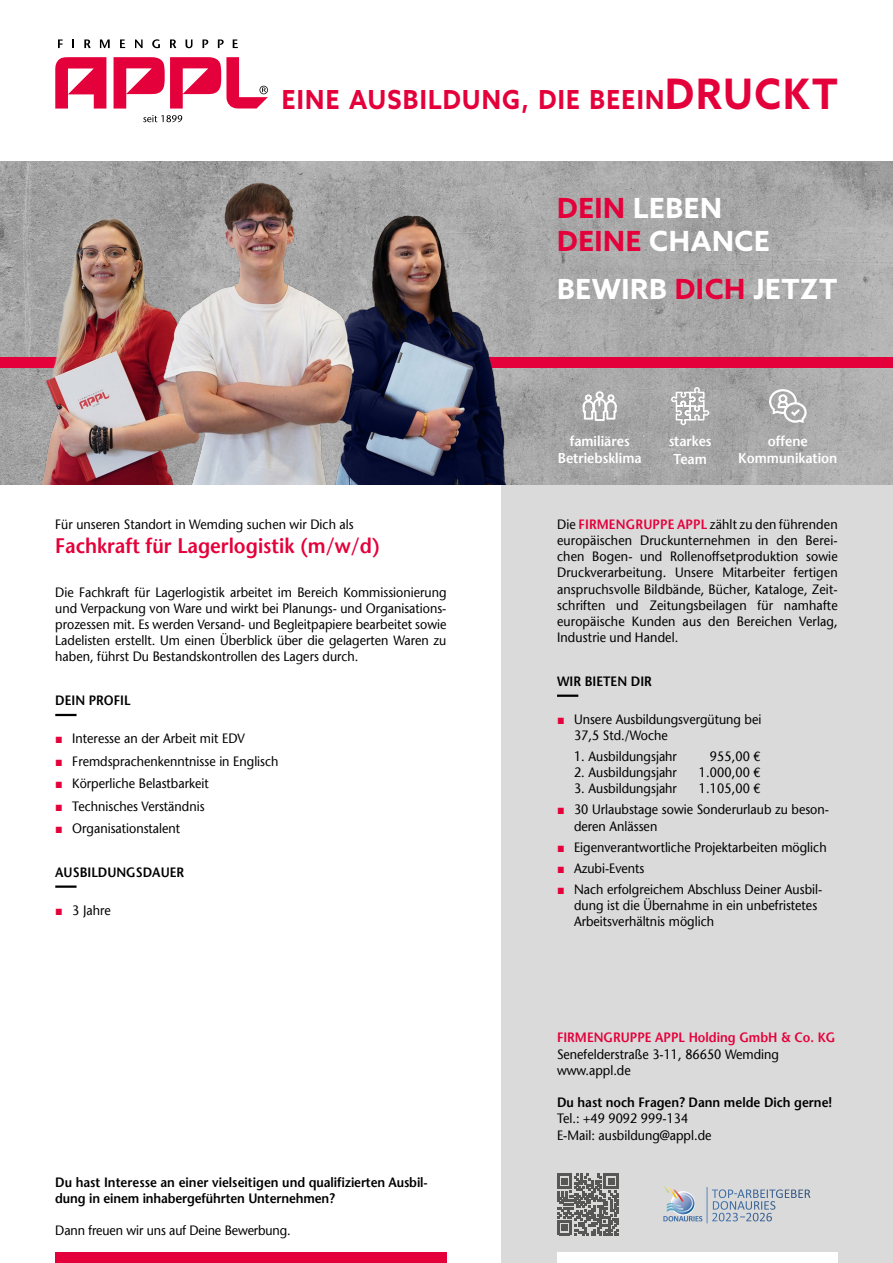
<style>
.page{position:relative;width:893px;height:1263px;background:#fff}
.page>*{position:absolute;margin:0;border:0;box-sizing:border-box;transform-origin:0 0}
.t1{font:700 27.75px/33.3px "Azo Sans";letter-spacing:.025em;color:#fff}
.t2{font:700 26.25px "Azo Sans";letter-spacing:.055em;color:#e4003a;scale:.93 1}
.t3{font:600 21px "Stone Sans";color:#e4003a;scale:.93 1}
.t4{font:600 14.25px/17.1px "Stone Sans";color:#fff;text-align:center;scale:.93 1}
.t5{font:13.5px/16.2px "Stone Sans";color:#000;scale:.93 1}
.t6{font:600 13.5px/16.2px "Stone Sans";color:#000;scale:.93 1}
.t7{font:600 13.5px "Stone Sans";color:#e4003a;scale:.93 1}
.s1{font-size:42px}
.s2{color:#e4003a}
.s3{font-family:"Arial";color:#e4003a}
.s4{font-weight:600;color:#e4003a}
</style>
<div class="page">
<div style="left:502px;top:470px;width:391px;height:793px;background:#dadada"></div>
<div style="left:55px;top:1252px;width:391px;height:11px;background:#e4003a"></div>
<div style="left:557px;top:1252px;width:281px;height:11px;background:#fff"></div>
<hr style="left:557px;top:695px;width:21px;height:2px;background:#000">
<hr style="left:55px;top:885px;width:22px;height:3px;background:#000">
<hr style="left:55px;top:714px;width:22px;height:2px;background:#000">
<svg style="left:557px;top:1174px;width:61px;height:61px"></svg>
<hr style="left:707px;top:1187px;width:1px;height:36px;background:#4374ae">
<svg style="left:719px;top:1189px;width:64px;height:32px"></svg>
<svg style="left:663px;top:1186px;width:39px;height:35px"></svg>
<svg style="left:644px;top:162px;width:249px;height:323px;background:#a8a8a8"></svg>
<div style="left:0;top:357px;width:893px;height:11px;background:#e4003a"></div>
<svg style="left:58px;top:39px;width:5px;height:9px"></svg>
<svg style="left:72px;top:39px;width:2px;height:9px"></svg>
<svg style="left:84px;top:39px;width:7px;height:9px"></svg>
<svg style="left:100px;top:39px;width:10px;height:9px"></svg>
<svg style="left:120px;top:39px;width:5px;height:9px"></svg>
<svg style="left:135px;top:39px;width:8px;height:9px"></svg>
<svg style="left:152px;top:39px;width:8px;height:9px"></svg>
<svg style="left:170px;top:39px;width:6px;height:9px"></svg>
<svg style="left:185px;top:39px;width:7px;height:9px"></svg>
<svg style="left:202px;top:39px;width:6px;height:9px"></svg>
<svg style="left:218px;top:39px;width:6px;height:9px"></svg>
<svg style="left:233px;top:39px;width:5px;height:9px"></svg>
<svg style="left:55px;top:57px;width:213px;height:52px"></svg>
<svg style="left:143px;top:115px;width:39px;height:7px"></svg>
<svg style="left:769px;top:389px;width:38px;height:34px"></svg>
<svg style="left:670px;top:386px;width:40px;height:40px"></svg>
<img style="left:0;top:161px;width:644px;height:324px">
<h2 class="t2" style="left:282px;top:82px;width:599px">EINE AUSBILDUNG, DIE BEEIN<span class="s1">DRUCKT</span></h2>
<h1 class="t1" style="left:557px;top:190px;width:214px"><span class="s2">DEIN</span> LEBEN<br><span class="s2">DEINE</span> CHANCE</h1>
<h1 class="t1" style="left:557px;top:272px;width:282px">BEWIRB <span class="s2">DICH</span> JETZT</h1>
<p class="t5" style="left:55px;top:516px;width:322px">Für unseren Standort in Wemding suchen wir Dich als</p>
<h3 class="t3" style="left:55px;top:533px;width:351px">Fachkraft für Lagerlogistik (m/w/d)</h3>
<p class="t5" style="left:55px;top:584px;width:422px;text-align:justify">Die Fachkraft für Lagerlogistik arbeitet im Bereich Kommissionierung und Verpackung von Ware und wirkt bei Planungs- und Organisations&shy;prozessen mit. Es werden Versand- und Begleitpapiere bearbeitet sowie Ladelisten erstellt. Um einen Überblick über die gelagerten Waren zu haben, führst Du Bestandskontrollen des Lagers durch.</p>
<p class="t6" style="left:55px;top:692px;width:82px">DEIN PROFIL</p>
<p class="t5" style="left:55px;top:730px;width:206px"><span class="s3">■</span> Interesse an der Arbeit mit EDV</p>
<p class="t5" style="left:55px;top:753px;width:242px"><span class="s3">■</span> Fremdsprachenkenntnisse in Englisch</p>
<p class="t5" style="left:55px;top:775px;width:166px"><span class="s3">■</span> Körperliche Belastbarkeit</p>
<p class="t5" style="left:55px;top:798px;width:162px"><span class="s3">■</span> Technisches Verständnis</p>
<p class="t5" style="left:55px;top:820px;width:136px"><span class="s3">■</span> Organisationstalent</p>
<p class="t6" style="left:55px;top:864px;width:140px">AUSBILDUNGSDAUER</p>
<p class="t5" style="left:55px;top:902px;width:61px"><span class="s3">■</span> 3 Jahre</p>
<p class="t6" style="left:55px;top:1174px;width:402px">Du hast Interesse an einer vielseitigen und qualifizierten Ausbil&shy;dung in einem inhabergeführten Unternehmen?</p>
<p class="t5" style="left:55px;top:1222px;width:255px">Dann freuen wir uns auf Deine Bewerbung.</p>
<p class="t4" style="left:558px;top:433px;width:92px">familiäres<br>Betriebsklima</p>
<p class="t4" style="left:669px;top:433px;width:48px">starkes<br>Team</p>
<p class="t4" style="left:738px;top:433px;width:108px">offene<br>Kommunikation</p>
<p class="t5" style="left:557px;top:516px;width:303px;text-align:justify">Die <span class="s4">FIRMENGRUPPE APPL</span> zählt zu den führenden europäischen Druckunternehmen in den Berei&shy;chen Bogen- und Rollenoffsetproduktion sowie Druckverarbeitung. Unsere Mitarbeiter fertigen anspruchsvolle Bildbände, Bücher, Kataloge, Zeit&shy;schriften und Zeitungsbeilagen für namhafte europäische Kunden aus den Bereichen Verlag, Industrie und Handel.</p>
<p class="t6" style="left:557px;top:673px;width:103px">WIR BIETEN DIR</p>
<p class="t5" style="left:574px;top:711px;width:203px;text-indent:-17px"><span class="s3">■</span> Unsere Ausbildungsvergütung bei<br>37,5 Std./Woche</p>
<p class="t5" style="left:574px;top:748px;width:112px">1. Ausbildungsjahr</p>
<p class="t5" style="left:574px;top:764px;width:112px">2. Ausbildungsjahr</p>
<p class="t5" style="left:574px;top:781px;width:112px">3. Ausbildungsjahr</p>
<p class="t5" style="left:574px;top:802px;width:276px;text-indent:-17px"><span class="s3">■</span> 30 Urlaubstage sowie Sonderurlaub zu beson&shy;deren Anlässen</p>
<p class="t5" style="left:557px;top:839px;width:291px"><span class="s3">■</span> Eigenverantwortliche Projektarbeiten möglich</p>
<p class="t5" style="left:557px;top:860px;width:96px"><span class="s3">■</span> Azubi-Events</p>
<p class="t5" style="left:574px;top:881px;width:268px;text-indent:-17px"><span class="s3">■</span> Nach erfolgreichem Abschluss Deiner Ausbil&shy;dung ist die Übernahme in ein unbefristetes<br>Arbeitsverhältnis möglich</p>
<p class="t5" style="left:699px;top:748px;width:68px;text-align:justify;text-indent:11px">955,00 € 1.000,00 € 1.105,00 €</p>
<p class="t7" style="left:557px;top:1029px;width:301px">FIRMENGRUPPE APPL Holding GmbH &amp; Co. KG</p>
<p class="t5" style="left:557px;top:1046px;width:240px">Senefelderstraße 3-11, 86650 Wemding www.appl.de</p>
<p class="t6" style="left:557px;top:1094px;width:297px">Du hast noch Fragen? Dann melde Dich gerne!</p>
<p class="t5" style="left:557px;top:1110px;width:168px">Tel.: +49 9092 999-134<br>E-Mail: ausbildung@appl.de</p>
</div>
